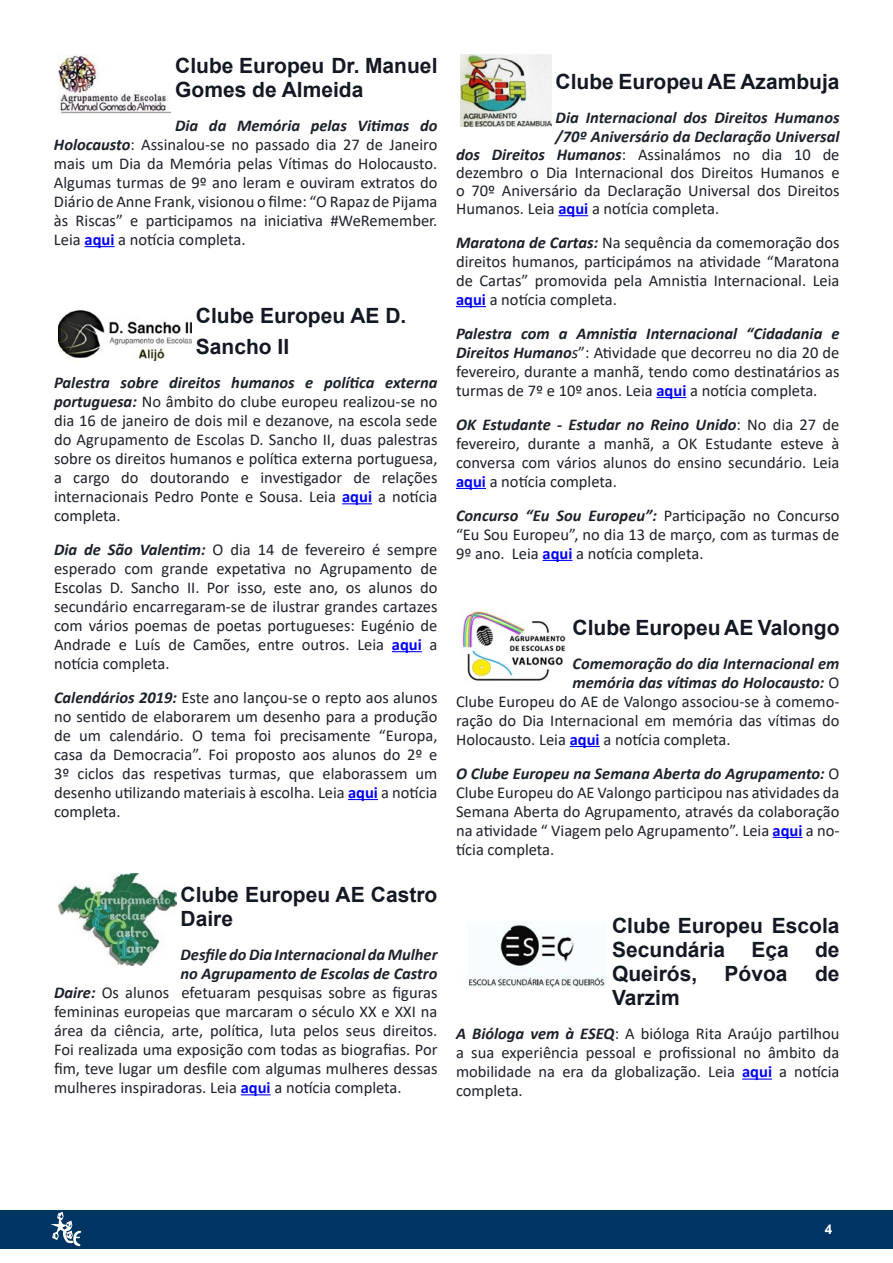
<style>
.page{position:relative;width:893px;height:1263px;background:#fff}
.page>*{position:absolute;margin:0;border:0;box-sizing:border-box;transform-origin:0 0}
.t1{font:700 21px/24.2px "Arial";color:#141823}
.t2{font:16.5px/18.9px "Calibri";color:#1d2129;text-align:justify}
.t3{font:italic 700 16.5px "Calibri";color:#1d2129}
.t4{font:700 13.5px "Arial";color:#fff}
.s1{font-weight:700;font-style:italic}
.s2{font-weight:700;color:#00f}
.s3{font-style:italic}
.s4{font-weight:400;font-style:normal}
</style>
<div class="page">
<div style="left:0;top:1211px;width:893px;height:38px;background:#003463"></div>
<svg style="left:48px;top:1210px;width:34px;height:37px"></svg>
<svg style="left:85px;top:246px;width:29px;height:1px"></svg>
<hr style="left:342px;top:503px;width:30px;height:1px;background:#00f">
<hr style="left:392px;top:651px;width:30px;height:1px;background:#00f">
<hr style="left:348px;top:799px;width:30px;height:1px;background:#00f">
<hr style="left:241px;top:1094px;width:30px;height:1px;background:#00f">
<img style="left:58px;top:54px;width:113px;height:60px">
<img style="left:58px;top:309px;width:134px;height:53px">
<img style="left:58px;top:873px;width:118px;height:92px">
<hr style="left:558px;top:215px;width:30px;height:1px;background:#00f">
<hr style="left:456px;top:306px;width:30px;height:1px;background:#00f">
<hr style="left:656px;top:397px;width:30px;height:1px;background:#00f">
<hr style="left:456px;top:488px;width:30px;height:1px;background:#00f">
<svg style="left:543px;top:560px;width:29px;height:1px"></svg>
<hr style="left:570px;top:746px;width:30px;height:1px;background:#00f">
<svg style="left:773px;top:837px;width:29px;height:1px"></svg>
<hr style="left:742px;top:1078px;width:30px;height:1px;background:#00f">
<img style="left:460px;top:54px;width:91px;height:72px">
<img style="left:462px;top:611px;width:104px;height:70px">
<img style="left:468px;top:922px;width:137px;height:66px">
<p class="t1" style="left:175px;top:54px;width:264px">Clube Europeu Dr. Manuel<br>Gomes de Almeida</p>
<p class="t2" style="left:54px;top:115px;width:385px;text-indent:121px"><span class="s1">Dia da Memória pelas Vitimas do Holocausto</span>: Assinalou-se no passado dia 27 de Janeiro mais um Dia da Memória pelas Vítimas do Holocausto.<br>Algumas turmas de 9º ano leram e ouviram extratos do Diário de Anne Frank, visionou o filme: “O Rapaz de Pijama às Riscas” e participamos na iniciativa #WeRemember.<br>Leia <span class="s2">aqui</span> a notícia completa.</p>
<p class="t1" style="left:196px;top:300px;width:212px;line-height:31px">Clube Europeu AE D.<br>Sancho II</p>
<p class="t2" style="left:54px;top:373px;width:385px"><span class="s1">Palestra sobre direitos humanos e política externa portuguesa:</span> No âmbito do clube europeu realizou-se no dia 16 de janeiro de dois mil e dezanove, na escola sede do Agrupamento de Escolas D. Sancho II, duas palestras sobre os direitos humanos e política externa portuguesa, a cargo do doutorando e investigador de relações internacionais Pedro Ponte e Sousa. Leia <span class="s2">aqui</span> a notícia completa.</p>
<p class="t2" style="left:54px;top:540px;width:385px"><span class="s1">Dia de São Valentim:</span> O dia 14 de fevereiro é sempre esperado com grande expetativa no Agrupamento de Escolas D. Sancho II. Por isso, este ano, os alunos do secundário encarregaram-se de ilustrar grandes cartazes com vários poemas de poetas portugueses: Eugénio de Andrade e Luís de Camões, entre outros. Leia <span class="s2">aqui</span> a notícia completa.</p>
<p class="t2" style="left:54px;top:687px;width:385px"><span class="s1">Calendários 2019:</span> Este ano lançou-se o repto aos alunos no sentido de elaborarem um desenho para a produção de um calendário. O tema foi precisamente “Europa, casa da Democracia”. Foi proposto aos alunos do 2º e 3º ciclos das respetivas turmas, que elaborassem um desenho utilizando materiais à escolha. Leia <span class="s2">aqui</span> a notícia completa.</p>
<p class="t1" style="left:181px;top:883px;width:258px">Clube Europeu AE Castro<br>Daire</p>
<p class="t3" style="left:181px;top:943px;width:258px">Desfile do Dia Internacional da Mulher</p>
<p class="t3" style="left:181px;top:962px;width:258px">no Agrupamento de Escolas de Castro</p>
<p class="t2" style="left:54px;top:983px;width:385px"><span class="s1">Daire:</span> Os alunos efetuaram pesquisas sobre as figuras</p>
<p class="t2" style="left:54px;top:1002px;width:385px">femininas europeias que marcaram o século XX e XXI na</p>
<p class="t2" style="left:54px;top:1021px;width:385px">área da ciência, arte, política, luta pelos seus direitos.</p>
<p class="t2" style="left:54px;top:1040px;width:385px">Foi realizada uma exposição com todas as biografias. Por</p>
<p class="t2" style="left:54px;top:1059px;width:385px">fim, teve lugar um desfile com algumas mulheres dessas</p>
<p class="t2" style="left:54px;top:1078px;width:349px">mulheres inspiradoras. Leia <span class="s2">aqui</span> a notícia completa.</p>
<p class="t1" style="left:556px;top:70px;width:285px">Clube Europeu AE Azambuja</p>
<p class="t3" style="left:556px;top:106px;width:285px">Dia Internacional dos Direitos Humanos</p>
<p class="t3" style="left:556px;top:125px;width:285px">/70º Aniversário da Declaração Universal</p>
<p class="t2" style="left:456px;top:144px;width:385px"><span class="s1">dos Direitos Humanos</span>: Assinalámos no dia 10 de</p>
<p class="t2" style="left:456px;top:162px;width:385px">dezembro o Dia Internacional dos Direitos Humanos e</p>
<p class="t2" style="left:456px;top:180px;width:385px">o 70º Aniversário da Declaração Universal dos Direitos</p>
<p class="t2" style="left:456px;top:198px;width:265px">Humanos. Leia <span class="s2">aqui</span> a notícia completa.</p>
<p class="t2" style="left:456px;top:232px;width:385px"><span class="s1">Maratona de Cartas:</span> Na sequência da comemoração dos direitos humanos, participámos na atividade “Maratona de Cartas” promovida pela Amnistia Internacional. Leia <span class="s2">aqui</span> a notícia completa.</p>
<p class="t2" style="left:456px;top:323px;width:385px"><span class="s1">Palestra com a Amnistia Internacional “Cidadania e Direitos Humano</span><span class="s3">s</span>”: Atividade que decorreu no dia 20 de fevereiro, durante a manhã, tendo como destinatários as turmas de 7º e 10º anos. Leia <span class="s2">aqui</span> a notícia completa.</p>
<p class="t2" style="left:456px;top:414px;width:385px"><span class="s1">OK Estudante - Estudar no Reino Unido</span>: No dia 27 de fevereiro, durante a manhã, a OK Estudante esteve à conversa com vários alunos do ensino secundário. Leia <span class="s2">aqui</span> a notícia completa.</p>
<p class="t2" style="left:456px;top:505px;width:385px"><span class="s1">Concurso “Eu Sou Europeu”:</span> Participação no Concurso “Eu Sou Europeu”, no dia 13 de março, com as turmas de 9º ano. Leia <span class="s2">aqui</span> a notícia completa.</p>
<p class="t1" style="left:573px;top:615px;width:268px">Clube Europeu AE Valongo</p>
<p class="t3" style="left:573px;top:651px;width:268px">Comemoração do dia Internacional em</p>
<p class="t3" style="left:573px;top:670px;width:268px">memória das vítimas do Holocausto: <span class="s4">O</span></p>
<p class="t2" style="left:456px;top:691px;width:385px">Clube Europeu do AE de Valongo associou-se à comemo-</p>
<p class="t2" style="left:456px;top:710px;width:385px">ração do Dia Internacional em memória das vítimas do</p>
<p class="t2" style="left:456px;top:729px;width:276px">Holocausto. Leia <span class="s2">aqui</span> a notícia completa.</p>
<p class="t2" style="left:456px;top:763px;width:385px"><span class="s1">O Clube Europeu na Semana Aberta do Agrupamento:</span> O Clube Europeu do AE Valongo participou nas atividades da Semana Aberta do Agrupamento, através da colaboração na atividade “ Viagem pelo Agrupamento”. Leia <span class="s2">aqui</span> a no&shy;tícia completa.</p>
<p class="t1" style="left:612px;top:913px;width:229px;text-align:justify">Clube Europeu Escola Secundária Eça de Queirós,</p>
<p class="t1" style="left:725px;top:962px;width:65px">Póvoa</p>
<p class="t1" style="left:815px;top:962px;width:26px">de</p>
<p class="t1" style="left:612px;top:986px;width:69px">Varzim</p>
<p class="t2" style="left:456px;top:1024px;width:385px"><span class="s1">A Bióloga vem à ESEQ</span>: A bióloga Rita Araújo partilhou a sua experiência pessoal e profissional no âmbito da mobilidade na era da globalização. Leia <span class="s2">aqui</span> a notícia completa.</p>
<p class="t4" style="left:825px;top:1219px;width:9px">4</p>
</div>
